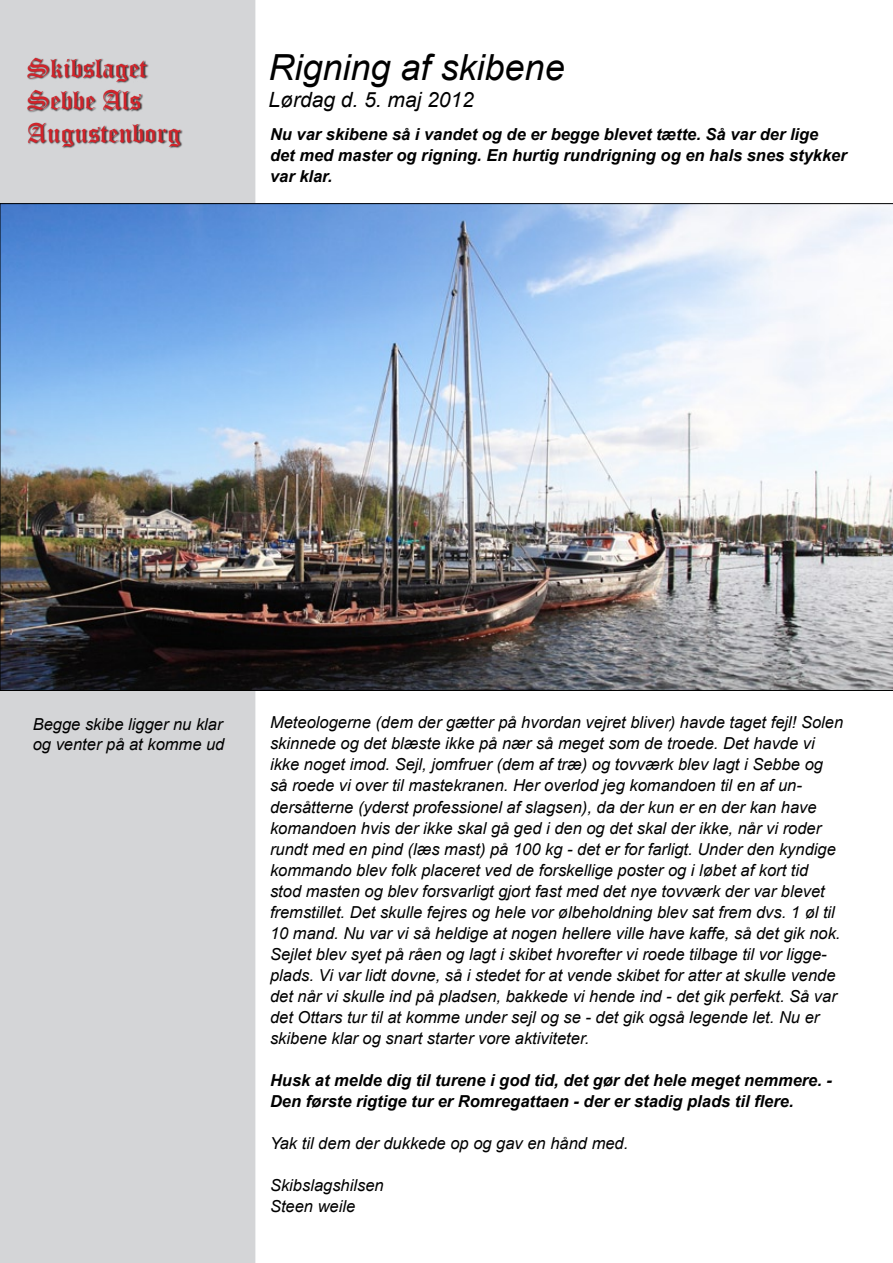
<style>
.page{position:relative;width:893px;height:1263px;background:#fff}
.page>*{position:absolute;margin:0;border:0;box-sizing:border-box;transform-origin:0 0}
.t1{font:italic 36px "Arial";color:#000}
.t2{font:27px/32.4px "Old English Text";color:#d2232a}
.t3{font:italic 21px "Arial";color:#000}
.t4{font:italic 16.5px/21px "Arial";color:#000}
.t5{font:italic 700 16.5px/21px "Arial";color:#000}
</style>
<div class="page">
<div style="left:1px;top:1px;width:254px;height:1261px;background:#d4d5d7"></div>
<div style="left:27px;top:58px;width:155px;height:91px;background:#000;opacity:.75"></div>
<img style="left:0;top:203px;width:893px;height:488px">
<h2 class="t2" style="left:27px;top:51px;width:155px">Skibslaget<br>Sebbe Als<br>Augustenborg</h2>
<h1 class="t1" style="left:268px;top:44px;width:298px">Rigning af skibene</h1>
<p class="t3" style="left:268px;top:86px;width:207px">Lørdag d. 5. maj 2012</p>
<p class="t5" style="left:270px;top:125px;width:578px">Nu var skibene så i vandet og de er begge blevet tætte. Så var der lige det med master og rigning. En hurtig rundrigning og en hals snes stykker var klar.</p>
<p class="t4" style="left:33px;top:715px;width:193px;line-height:19.8px">Begge skibe ligger nu klar og venter på at komme ud</p>
<p class="t4" style="left:270px;top:712px;width:575px">Meteologerne (dem der gætter på hvordan vejret bliver) havde taget fejl! Solen skinnede og det blæste ikke på nær så meget som de troede. Det havde vi ikke noget imod. Sejl, jomfruer (dem af træ) og tovværk blev lagt i Sebbe og så roede vi over til mastekranen. Her overlod jeg komandoen til en af un&shy;dersåtterne (yderst professionel af slagsen), da der kun er en der kan have komandoen hvis der ikke skal gå ged i den og det skal der ikke, når vi roder rundt med en pind (læs mast) på 100 kg - det er for farligt. Under den kyndige kommando blev folk placeret ved de forskellige poster og i løbet af kort tid stod masten og blev forsvarligt gjort fast med det nye tovværk der var blevet fremstillet. Det skulle fejres og hele vor ølbeholdning blev sat frem dvs. 1 øl til 10 mand. Nu var vi så heldige at nogen hellere ville have kaffe, så det gik nok.<br>Sejlet blev syet på råen og lagt i skibet hvorefter vi roede tilbage til vor ligge&shy;plads. Vi var lidt dovne, så i stedet for at vende skibet for atter at skulle vende det når vi skulle ind på pladsen, bakkede vi hende ind - det gik perfekt. Så var det Ottars tur til at komme under sejl og se - det gik også legende let. Nu er skibene klar og snart starter vore aktiviteter.</p>
<p class="t5" style="left:270px;top:1070px;width:564px">Husk at melde dig til turene i god tid, det gør det hele meget nemmere. -<br>Den første rigtige tur er Romregattaen - der er stadig plads til flere.</p>
<p class="t4" style="left:270px;top:1132px;width:360px">Yak til dem der dukkede op og gav en hånd med.</p>
<p class="t4" style="left:270px;top:1174px;width:115px">Skibslagshilsen<br>Steen weile</p>
</div>
